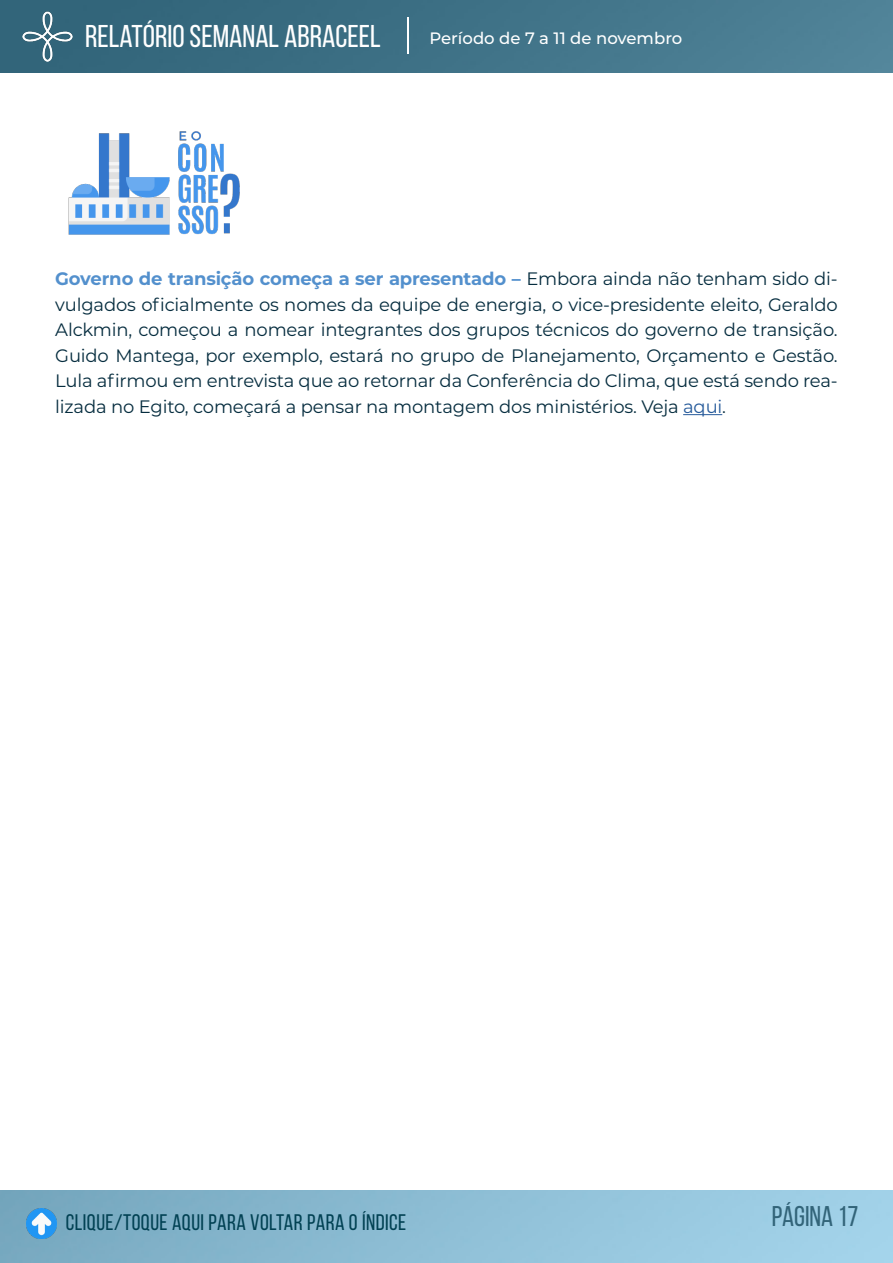
<style>
.page{position:relative;width:893px;height:1263px;background:#fff}
.page>*{position:absolute;margin:0;border:0;box-sizing:border-box;transform-origin:0 0}
.t1{font:31.5px "Bebas Neue";color:#fff}
.t2{font:28.5px "Bebas Neue";color:#326479}
.t3{font:22.5px "Bebas Neue";letter-spacing:.02em;color:#014153}
.t4{font:18px/25.5px "Montserrat";letter-spacing:-.01em;color:#062d3f;text-align:justify}
.t5{font:500 16.5px "Montserrat";color:#fff}
.s1{font-weight:700;color:#5390cd}
.s2{color:#275b9b}
</style>
<div class="page">
<img style="left:0;top:0;width:893px;height:72px">
<img style="left:0;top:1191px;width:892px;height:72px">
<img style="left:23px;top:11px;width:50px;height:50px">
<hr style="left:407px;top:17px;width:2px;height:37px;background:#fff">
<img style="left:27px;top:1209px;width:29px;height:29px">
<hr style="left:683px;top:414px;width:39px;height:1px;background:#275b9b">
<img style="left:68px;top:131px;width:172px;height:104px">
<h1 class="t1" style="left:85px;top:19px;width:297px">RELATÓRIO SEMANAL ABRACEEL</h1>
<p class="t5" style="left:429px;top:26px;width:254px">Período de 7 a 11 de novembro</p>
<p class="t4" style="left:55px;top:266px;width:784px"><span class="s1">Governo de transição começa a ser apresentado –</span> Embora ainda não tenham sido di&shy;vulgados oficialmente os nomes da equipe de energia, o vice-presidente eleito, Geraldo Alckmin, começou a nomear integrantes dos grupos técnicos do governo de transição.<br>Guido Mantega, por exemplo, estará no grupo de Planejamento, Orçamento e Gestão.<br>Lula afirmou em entrevista que ao retornar da Conferência do Clima, que está sendo rea&shy;lizada no Egito, começará a pensar na montagem dos ministérios. Veja <span class="s2">aqui</span>.</p>
<p class="t3" style="left:66px;top:1210px;width:342px">CLIQUE/TOQUE AQUI PARA VOLTAR PARA O ÍNDICE</p>
<h2 class="t2" style="left:772px;top:1200px;width:88px">PÁGINA 17</h2>
</div>
